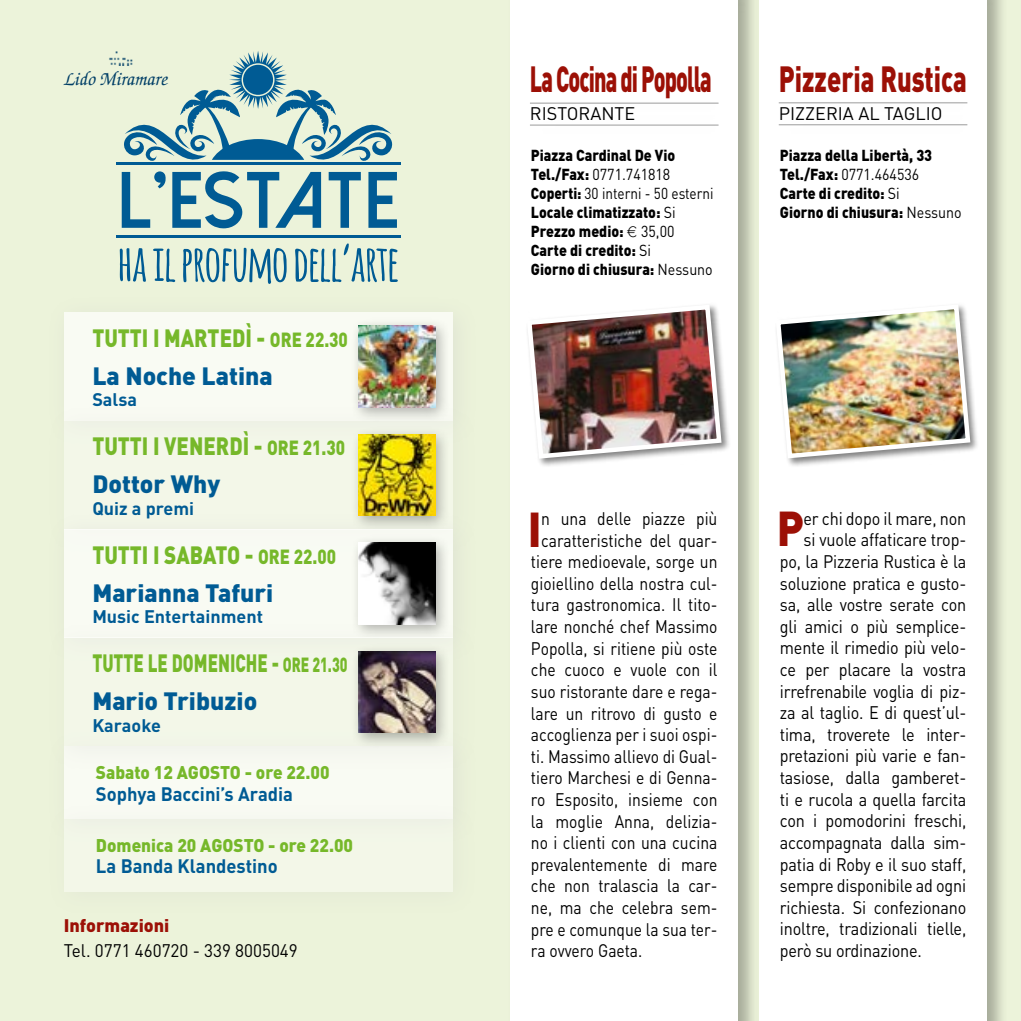
<style>
.page{position:relative;width:1021px;height:1021px;background:#fff}
.page>*{position:absolute;margin:0;border:0;box-sizing:border-box;transform-origin:0 0}
.t1{font:900 48.38px "DIN";color:#9c1006;scale:.9 1}
.t2{font:900 36px "DIN";letter-spacing:-.025em;color:#9c1006;scale:.6 1}
.t3{font:900 36px "DIN";color:#9c1006;scale:.71 1}
.t4{font:900 24.75px/37.6px "DIN";color:#76b82a;scale:.83 1}
.t5{font:900 24.75px/37.6px "DIN";color:#76b82a;scale:.69 1}
.t6{font:900 24.75px/37.6px "DIN";color:#005b94}
.t7{font:700 19.35px "DIN";color:#005b94;scale:.95 1}
.t8{font:italic 500 19.35px "Zapf Chancery";color:#003e66}
.t9{font:900 18.22px "DIN";color:#76b82a;scale:.94 1}
.t10{font:18px "DIN";letter-spacing:-.01em;color:#000;scale:.9 1}
.t11{font:18px "DIN";letter-spacing:-.01em;color:#000;scale:.87 1}
.t12{font:700 18px "DIN";color:#005b94}
.t13{font:18px "DIN";letter-spacing:-.01em;color:#000}
.t14{font:18px "DIN";letter-spacing:-.01em;color:#000;scale:.95 1}
.t15{font:900 18px "DIN";color:#9c1006}
.t16{font:900 15.75px/18.9px "DIN";color:#000;scale:.9 1}
.s1{font-size:20.25px}
.s2{color:#005b94}
.s3{color:#76b82a}
.s4{font-size:20.25px;color:#76b82a}
.s5{font-weight:400}
.s6{font-family:"Logofont Euro";font-weight:400}
</style>
<div class="page">
<div style="left:0;top:0;width:1020px;height:1020px;background:#ecf3da"></div>
<div style="left:508px;top:0;width:251px;height:1020px;background:#000;opacity:.3"></div>
<div style="left:510px;top:0;width:228px;height:1020px;background:#fff"></div>
<div style="left:519px;top:85px;width:219px;height:44px;background:#c6c6c6;opacity:.5"></div>
<hr style="left:530px;top:103px;width:188px;height:1px;background:#000">
<div style="left:525px;top:302px;width:205px;height:165px;background:#000;opacity:.5"></div>
<img style="left:525px;top:302px;width:199px;height:159px">
<img style="left:109px;top:51px;width:8px;height:14px">
<hr style="left:116px;top:162px;width:284px;height:3px;background:#005b94">
<hr style="left:116px;top:235px;width:284px;height:2px;background:#005b94">
<svg style="left:117px;top:51px;width:280px;height:177px"></svg>
<svg style="left:120px;top:248px;width:26px;height:34px"></svg>
<svg style="left:153px;top:248px;width:22px;height:34px"></svg>
<svg style="left:183px;top:248px;width:103px;height:36px"></svg>
<svg style="left:295px;top:243px;width:103px;height:39px"></svg>
<div style="left:64px;top:746px;width:388px;height:72px;background:#f9fbf3"></div>
<div style="left:47px;top:801px;width:431px;height:117px;background:#c6c6c6;opacity:.5"></div>
<div style="left:64px;top:818px;width:388px;height:73px;background:#f3f7e8"></div>
<div style="left:64px;top:312px;width:388px;height:109px;background:#f9fbf3"></div>
<div style="left:350px;top:317px;width:101px;height:106px;background:#000;opacity:.3"></div>
<img style="left:358px;top:326px;width:77px;height:77px">
<div style="left:47px;top:403px;width:431px;height:152px;background:#c6c6c6;opacity:.5"></div>
<div style="left:64px;top:421px;width:388px;height:108px;background:#f3f7e8"></div>
<div style="left:350px;top:426px;width:101px;height:105px;background:#000;opacity:.3"></div>
<img style="left:358px;top:434px;width:77px;height:77px">
<div style="left:47px;top:511px;width:431px;height:153px;background:#c6c6c6;opacity:.5"></div>
<div style="left:64px;top:529px;width:388px;height:108px;background:#f9fbf3"></div>
<div style="left:350px;top:534px;width:101px;height:105px;background:#000;opacity:.3"></div>
<img style="left:358px;top:543px;width:77px;height:77px">
<div style="left:47px;top:620px;width:431px;height:152px;background:#c6c6c6;opacity:.5"></div>
<div style="left:64px;top:637px;width:388px;height:109px;background:#f3f7e8"></div>
<div style="left:350px;top:643px;width:101px;height:105px;background:#000;opacity:.3"></div>
<img style="left:358px;top:651px;width:77px;height:81px">
<div style="left:756px;top:0;width:251px;height:1020px;background:#000;opacity:.3"></div>
<div style="left:759px;top:0;width:227px;height:1020px;background:#fff"></div>
<div style="left:768px;top:85px;width:218px;height:44px;background:#c6c6c6;opacity:.5"></div>
<hr style="left:778px;top:102px;width:189px;height:1px;background:#000">
<div style="left:773px;top:302px;width:206px;height:165px;background:#000;opacity:.5"></div>
<img style="left:773px;top:302px;width:199px;height:159px">
<p class="t8" style="left:63px;top:69px;width:105px">Lido Miramare</p>
<h3 class="t4" style="left:92px;top:318px;width:309px">TUTTI I MARTEDÌ - <span class="s1">ORE 22.30<br></span><span class="s2">La Noche Latina</span></h3>
<p class="t12" style="left:92px;top:388px;width:46px">Salsa</p>
<h3 class="t4" style="left:92px;top:426px;width:306px">TUTTI I VENERDÌ - <span class="s1">ORE 21.30<br></span><span class="s2">Dottor Why</span></h3>
<p class="t12" style="left:92px;top:496px;width:103px">Quiz a premi</p>
<h3 class="t6" style="left:92px;top:535px;width:245px"><span class="s3">TUTTI I SABATO -</span> <span class="s4">ORE 22.00<br></span>Marianna Tafuri</h3>
<p class="t12" style="left:92px;top:605px;width:172px">Music Entertainment</p>
<h3 class="t5" style="left:92px;top:643px;width:371px">TUTTE LE DOMENICHE - <span class="s1">ORE 21.30<br></span><span class="s2">Mario Tribuzio</span></h3>
<p class="t12" style="left:92px;top:713px;width:70px">Karaoke</p>
<p class="t9" style="left:96px;top:760px;width:250px">Sabato 12 AGOSTO - ore 22.00</p>
<p class="t7" style="left:96px;top:781px;width:209px">Sophya Baccini’s Aradia</p>
<p class="t9" style="left:96px;top:833px;width:275px">Domenica 20 AGOSTO - ore 22.00</p>
<p class="t7" style="left:96px;top:853px;width:193px">La Banda Klandestino</p>
<p class="t15" style="left:64px;top:913px;width:107px">Informazioni</p>
<p class="t14" style="left:64px;top:939px;width:248px">Tel. 0771 460720 - 339 8005049</p>
<h2 class="t2" style="left:530px;top:55px;width:304px">La Cocina di Popolla</h2>
<p class="t13" style="left:530px;top:103px;width:107px">RISTORANTE</p>
<p class="t16" style="left:531px;top:145px;width:204px">Piazza Cardinal De Vio<br>Tel./Fax: <span class="s5">0771.741818<br></span>Coperti: <span class="s5">30 interni - 50 esterni<br></span>Locale climatizzato: <span class="s5">Si<br></span>Prezzo medio: <span class="s6">E</span> <span class="s5">35,00<br></span>Carte di credito: <span class="s5">Si<br></span>Giorno di chiusura: <span class="s5">Nessuno</span></p>
<h2 class="t3" style="left:778px;top:54px;width:266px">Pizzeria Rustica</h2>
<p class="t13" style="left:778px;top:102px;width:165px">PIZZERIA AL TAGLIO</p>
<p class="t16" style="left:779px;top:145px;width:203px">Piazza della Libertà, 33<br>Tel./Fax: <span class="s5">0771.464536<br></span>Carte di credito: <span class="s5">Si<br></span>Giorno di chiusura: <span class="s5">Nessuno</span></p>
<h1 class="t1" style="left:528px;top:496px;width:17px">I</h1>
<p class="t11" style="left:541px;top:507px;width:204px">n una delle piazze più</p>
<p class="t11" style="left:541px;top:529px;width:204px">caratteristiche del quar-</p>
<p class="t11" style="left:531px;top:550px;width:216px">tiere medioevale, sorge un</p>
<p class="t11" style="left:531px;top:572px;width:216px">gioiellino della nostra cul-</p>
<p class="t11" style="left:531px;top:593px;width:216px">tura gastronomica. Il tito-</p>
<p class="t11" style="left:531px;top:615px;width:216px">lare nonché chef Massimo</p>
<p class="t11" style="left:531px;top:637px;width:216px">Popolla, si ritiene più oste</p>
<p class="t11" style="left:531px;top:658px;width:216px">che cuoco e vuole con il</p>
<p class="t11" style="left:531px;top:680px;width:216px">suo ristorante dare e rega-</p>
<p class="t11" style="left:531px;top:701px;width:216px">lare un ritrovo di gusto e</p>
<p class="t11" style="left:531px;top:723px;width:216px">accoglienza per i suoi ospi-</p>
<p class="t11" style="left:531px;top:745px;width:216px">ti. Massimo allievo di Gual-</p>
<p class="t11" style="left:531px;top:766px;width:216px">tiero Marchesi e di Genna-</p>
<p class="t11" style="left:531px;top:788px;width:216px">ro Esposito, insieme con</p>
<p class="t11" style="left:531px;top:809px;width:216px">la moglie Anna, delizia-</p>
<p class="t11" style="left:531px;top:831px;width:216px">no i clienti con una cucina</p>
<p class="t11" style="left:531px;top:853px;width:216px">prevalentemente di mare</p>
<p class="t11" style="left:531px;top:874px;width:216px">che non tralascia la car-</p>
<p class="t11" style="left:531px;top:896px;width:216px">ne, ma che celebra sem-</p>
<p class="t11" style="left:531px;top:917px;width:216px">pre e comunque la sua ter-</p>
<p class="t11" style="left:531px;top:939px;width:130px">ra ovvero Gaeta.</p>
<h1 class="t1" style="left:776px;top:496px;width:32px">P</h1>
<p class="t10" style="left:803px;top:507px;width:182px">er chi dopo il mare, non</p>
<p class="t10" style="left:803px;top:528px;width:182px">si vuole affaticare trop-</p>
<p class="t10" style="left:779px;top:550px;width:209px">po, la Pizzeria Rustica è la</p>
<p class="t10" style="left:779px;top:572px;width:209px">soluzione pratica e gusto-</p>
<p class="t10" style="left:779px;top:593px;width:209px">sa, alle vostre serate con</p>
<p class="t10" style="left:779px;top:615px;width:209px">gli amici o più semplice-</p>
<p class="t10" style="left:779px;top:636px;width:209px">mente il rimedio più velo-</p>
<p class="t10" style="left:779px;top:658px;width:209px">ce per placare la vostra</p>
<p class="t10" style="left:779px;top:680px;width:209px">irrefrenabile voglia di piz-</p>
<p class="t10" style="left:779px;top:701px;width:209px">za al taglio. E di quest’ul-</p>
<p class="t10" style="left:779px;top:723px;width:209px">tima, troverete le inter-</p>
<p class="t10" style="left:779px;top:744px;width:209px">pretazioni più varie e fan-</p>
<p class="t10" style="left:779px;top:766px;width:209px">tasiose, dalla gamberet-</p>
<p class="t10" style="left:779px;top:788px;width:209px">ti e rucola a quella farcita</p>
<p class="t10" style="left:779px;top:809px;width:209px">con i pomodorini freschi,</p>
<p class="t10" style="left:779px;top:831px;width:209px">accompagnata dalla sim-</p>
<p class="t10" style="left:779px;top:852px;width:209px">patia di Roby e il suo staff,</p>
<p class="t10" style="left:779px;top:874px;width:209px">sempre disponibile ad ogni</p>
<p class="t10" style="left:779px;top:896px;width:209px">richiesta. Si confezionano</p>
<p class="t10" style="left:779px;top:917px;width:209px">inoltre, tradizionali tielle,</p>
<p class="t10" style="left:779px;top:939px;width:159px">però su ordinazione.</p>
</div>
